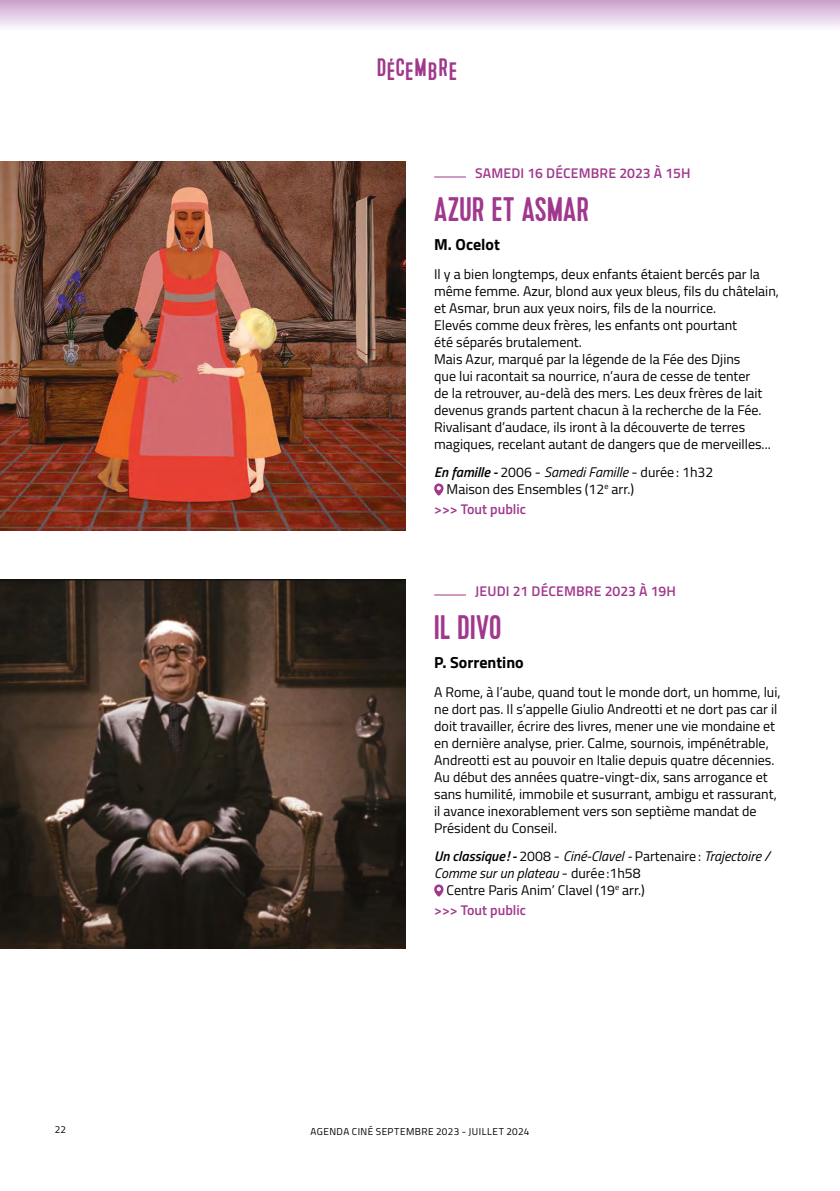
<style>
.page{position:relative;width:840px;height:1191px;background:#fff}
.page>*{position:absolute;margin:0;border:0;box-sizing:border-box;transform-origin:0 0}
.DATE{font:34px "Kapra";letter-spacing:.015em;color:#a0388d}
.t1{font:25.2px "Kapra";color:#a0388d}
.REAL{font:700 16px "Titillium Web";color:#000}
.DATE-2{font:700 16px "Titillium Web";color:#000}
.DATE-3{font:14px/17px "Titillium Web";color:#000}
.REAL-2{font:14px/17px "Titillium Web";color:#000}
.TEXTE{font:italic 14px/17px "Titillium Web";color:#000}
.DATE-4{font:600 14px "Titillium Web";letter-spacing:.01em;color:#a0388d}
.TEXTE-2{font:14px "Titillium Web";color:#000}
.t2{font:10px "Titillium Web";letter-spacing:.045em;color:#000}
.s1{font-weight:600;font-style:italic}
.s2{font-style:italic}
.s3{font-weight:600;color:#a0388d}
.s4{font-weight:600}
.s5{font-style:normal}
</style>
<div class="page">
<hr style="left:434px;top:594px;width:31px;height:1px;background:#a0388d">
<svg style="left:434px;top:884px;width:9px;height:12px"></svg>
<img style="left:0;top:579px;width:405px;height:369px">
<img style="left:0;top:162px;width:405px;height:368px">
<svg style="left:0;top:0;width:839px;height:28px;background:#e1cae3"></svg>
<hr style="left:434px;top:176px;width:31px;height:1px;background:#a0388d">
<svg style="left:434px;top:483px;width:9px;height:13px"></svg>
<p class="t1" style="left:377px;top:52px;width:51px">D C M</p>
<p class="t1" style="left:387px;top:57px;width:28px">É E</p>
<p class="t1" style="left:428px;top:57px;width:11px">B</p>
<p class="t1" style="left:438px;top:52px;width:11px">R</p>
<p class="t1" style="left:449px;top:57px;width:9px">E</p>
<p class="DATE-4" style="left:475px;top:162px;width:217px">SAMEDI 16 DÉCEMBRE 2023 À 15H</p>
<p class="DATE" style="left:434px;top:189px;width:156px">AZUR ET ASMAR</p>
<p class="DATE-2" style="left:434px;top:232px;width:67px">M. Ocelot</p>
<p class="DATE-3" style="left:434px;top:264px;width:346px">Il y a bien longtemps, deux enfants étaient bercés par la même femme. Azur, blond aux yeux bleus, fils du châtelain, et Asmar, brun aux yeux noirs, fils de la nourrice.<br>Elevés comme deux frères, les enfants ont pourtant<br>été séparés brutalement.<br>Mais Azur, marqué par la légende de la Fée des Djins<br>que lui racontait sa nourrice, n’aura de cesse de tenter<br>de la retrouver, au-delà des mers. Les deux frères de lait devenus grands partent chacun à la recherche de la Fée.<br>Rivalisant d’audace, ils iront à la découverte de terres magiques, recelant autant de dangers que de merveilles...</p>
<p class="TEXTE-2" style="left:434px;top:462px;width:280px"><span class="s1">En famille -</span> 2006 - <span class="s2">Samedi Famille</span> - durée: 1h32</p>
<p class="DATE-3" style="left:434px;top:478px;width:201px;line-height:20px;text-indent:12px">Maison des Ensembles (12<sup>e</sup> arr.) <span class="s3">&gt;&gt;&gt; Tout public</span></p>
<p class="DATE-4" style="left:475px;top:580px;width:202px">JEUDI 21 DÉCEMBRE 2023 À 19H</p>
<p class="DATE" style="left:434px;top:607px;width:69px">IL DIVO</p>
<p class="REAL" style="left:434px;top:650px;width:91px">P. Sorrentino</p>
<p class="REAL-2" style="left:434px;top:682px;width:347px">A Rome, à l’aube, quand tout le monde dort, un homme, lui, ne dort pas. Il s’appelle Giulio Andreotti et ne dort pas car il doit travailler, écrire des livres, mener une vie mondaine et en dernière analyse, prier. Calme, sournois, impénétrable, Andreotti est au pouvoir en Italie depuis quatre décennies.<br>Au début des années quatre-vingt-dix, sans arrogance et sans humilité, immobile et susurrant, ambigu et rassurant, il avance inexorablement vers son septième mandat de Président du Conseil.</p>
<p class="TEXTE" style="left:434px;top:847px;width:337px"><span class="s4">Un classique ! -</span> <span class="s5">2008 -</span> Ciné-Clavel - <span class="s5">Partenaire:</span> Trajectoire /<br>Comme sur un plateau <span class="s5">- durée:1h58</span></p>
<p class="DATE-3" style="left:434px;top:879px;width:212px;line-height:20px;text-indent:12px">Centre Paris Anim’ Clavel (19<sup>e</sup> arr.) <span class="s3">&gt;&gt;&gt; Tout public</span></p>
<p class="t2" style="left:55px;top:1122px;width:13px">22</p>
<p class="t2" style="left:310px;top:1124px;width:220px">AGENDA CINÉ SEPTEMBRE 2023 - JUILLET 2024</p>
</div>
